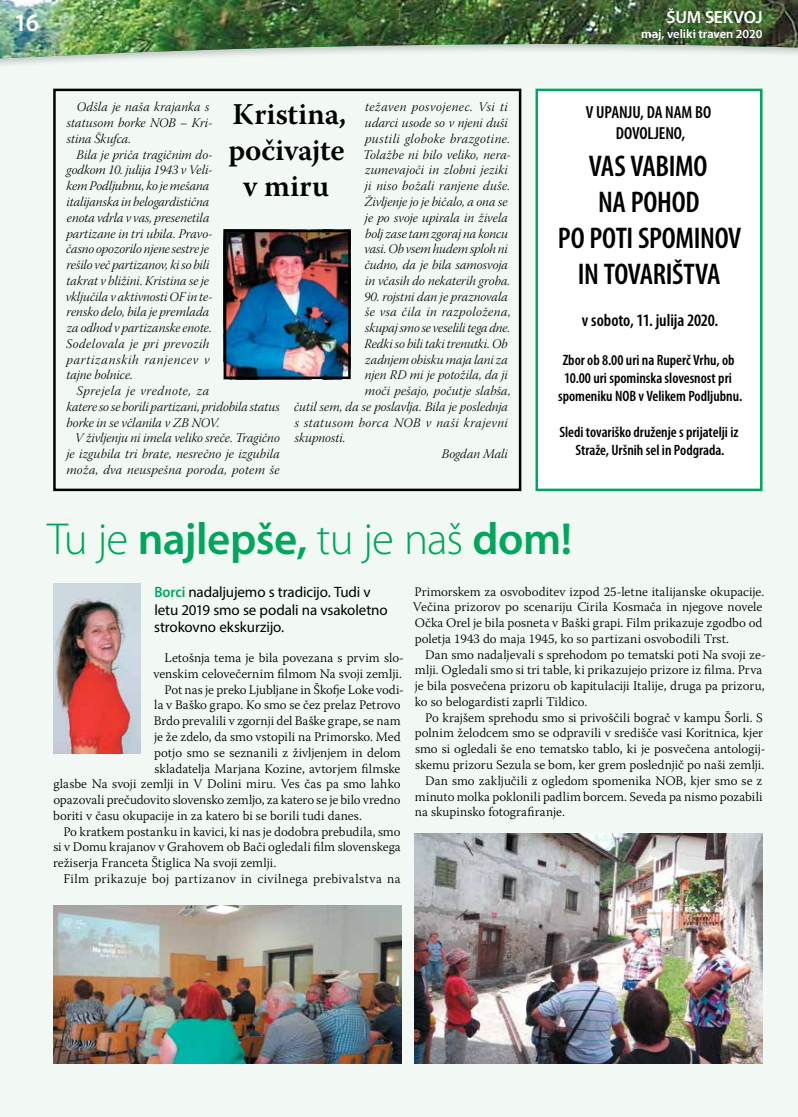
<style>
.page{position:relative;width:798px;height:1117px;background:#fff}
.page>*{position:absolute;margin:0;border:0;box-sizing:border-box;transform-origin:0 0}
.t1{font:600 45px "Myriad Pro";letter-spacing:-.015em;color:#00a65d}
.t2{font:600 condensed 30px/36px "Myriad Pro";letter-spacing:-.01em;color:#000;text-align:center}
.t3{font:600 30px/36px "Warnock Pro";color:#000;text-align:center}
.t4{font:600 25px "Myriad Pro";color:#fff}
.t5{font:600 condensed 17.5px/21px "Myriad Pro";letter-spacing:-.005em;color:#000;text-align:center}
.t6{font:600 17.5px "Myriad Pro";letter-spacing:-.01em;color:#fff}
.t7{font:600 condensed 15px/18px "Myriad Pro";color:#000;text-align:center}
.t8{font:15px/17.5px "Myriad Pro";letter-spacing:-.01em;color:#000}
.t9{font:300 13.12px/15.8px "Warnock Pro";color:#000}
.t10{font:13.12px/15.8px "Warnock Pro Light It Subh";letter-spacing:.005em;color:#000}
.t11{font:300 13.12px "Warnock Pro";letter-spacing:.03em;color:#000}
.t12{font:13.12px "Warnock Pro Light It Subh";letter-spacing:.035em;color:#000}
.t13{font:13.12px "Warnock Pro Light It Subh";letter-spacing:.03em;color:#000}
.t14{font:600 12.5px "Myriad Pro";color:#fff}
.s1{font-weight:300}
.s2{font-weight:600;color:#00a65d}
</style>
<div class="page">
<div style="left:0;top:94px;width:797px;height:1022px;background:#f2f9f4"></div>
<div style="left:0;top:76px;width:797px;height:18px;background:#f2f9f4"></div>
<img style="left:0;top:0;width:797px;height:76px">
<div style="left:53px;top:89px;width:468px;height:402px;border:2px solid #000"></div>
<img style="left:227px;top:233px;width:120px;height:143px">
<div style="left:224px;top:230px;width:126px;height:149px;border:2px solid #000"></div>
<img style="left:53px;top:583px;width:87px;height:170px">
<img style="left:53px;top:905px;width:348px;height:158px">
<img style="left:415px;top:833px;width:347px;height:230px">
<div style="left:536px;top:90px;width:225px;height:399px;background:#fff"></div>
<div style="left:535px;top:89px;width:227px;height:402px;border:2px solid #00a65d"></div>
<h3 class="t4" style="left:14px;top:6px;width:27px">16</h3>
<h3 class="t6" style="left:666px;top:6px;width:97px">ŠUM SEKVOJ</h3>
<p class="t14" style="left:641px;top:26px;width:123px">maj, veliki traven 2020</p>
<p class="t10" style="left:67px;top:101px;width:147px;text-indent:10px">Odšla je naša krajanka s statusom borke NOB – Kri&shy;stina Škufca.</p>
<p class="t10" style="left:66px;top:148px;width:148px;text-indent:11px">Bila je priča tragičnim do&shy;godkom 10. julija 1943 v Veli&shy;kem Podljubnu, ko je mešana italijanska in belogardistična enota vdrla v vas, presenetila partizane in tri ubila. Pravo&shy;časno opozorilo njene sestre je rešilo več partizanov, ki so bili takrat v bližini. Kristina se je vključila v aktivnosti OF in te&shy;rensko delo, bila je premlada za odhod v partizanske enote.<br>Sodelovala je pri prevozih partizanskih ranjencev v tajne bolnice.</p>
<p class="t10" style="left:67px;top:384px;width:215px;text-indent:10px">Sprejela je vrednote, za<br>katere so se borili partizani, pridobila status borke in se včlanila v ZB NOV.</p>
<p class="t10" style="left:66px;top:431px;width:215px;text-align:justify;text-indent:9px">V življenju ni imela veliko sreče. Tragično je izgubila tri brate, nesrečno je izgubila moža, dva neuspešna poroda, potem še</p>
<p class="t10" style="left:363px;top:101px;width:149px">težaven posvojenec. Vsi ti udarci usode so v njeni duši pustili globoke brazgotine.<br>Tolažbe ni bilo veliko, nera&shy;zumevajoči in zlobni jeziki ji niso božali ranjene duše.<br>Življenje jo je bičalo, a ona se je po svoje upirala in živela bolj zase tam zgoraj na koncu vasi. Ob vsem hudem sploh ni čudno, da je bila samosvoja in včasih do nekaterih groba.</p>
<p class="t10" style="left:364px;top:290px;width:145px">90. rojstni dan je praznovala</p>
<p class="t13" style="left:365px;top:305px;width:147px">še vsa čila in razpoložena,</p>
<p class="t10" style="left:365px;top:321px;width:147px">skupaj smo se veselili tega dne.</p>
<p class="t10" style="left:364px;top:337px;width:145px">Redki so bili taki trenutki. Ob</p>
<p class="t10" style="left:365px;top:353px;width:144px">zadnjem obisku maja lani za</p>
<p class="t10" style="left:365px;top:368px;width:144px">njen RD mi je potožila, da ji</p>
<p class="t10" style="left:365px;top:384px;width:147px">moči pešajo, počutje slabša,</p>
<p class="t10" style="left:294px;top:400px;width:215px">čutil sem, da se poslavlja. Bila je poslednja</p>
<p class="t12" style="left:294px;top:415px;width:215px">s statusom borca NOB v naši krajevni</p>
<p class="t10" style="left:294px;top:431px;width:53px">skupnosti.</p>
<p class="t10" style="left:441px;top:447px;width:68px">Bogdan Mali</p>
<h2 class="t3" style="left:228px;top:95px;width:119px">Kristina, počivajte v miru</h2>
<h3 class="t5" style="left:585px;top:102px;width:127px">V UPANJU, DA NAM BO<br>DOVOLJENO,</h3>
<h2 class="t2" style="left:557px;top:147px;width:185px">VAS VABIMO<br>NA POHOD<br>PO POTI SPOMINOV<br>IN TOVARIŠTVA</h2>
<h3 class="t5" style="left:581px;top:309px;width:138px">v soboto, 11. julija 2020.</h3>
<p class="t7" style="left:558px;top:350px;width:185px">Zbor ob 8.00 uri na Ruperč Vrhu, ob<br>10.00 uri spominska slovesnost pri spomeniku NOB v Velikem Podljubnu.</p>
<p class="t7" style="left:559px;top:422px;width:180px">Sledi tovariško druženje s prijatelji iz<br>Straže, Uršnih sel in Podgrada.</p>
<h1 class="t1" style="left:47px;top:509px;width:526px"><span class="s1">Tu je</span> najlepše, <span class="s1">tu je naš</span> dom!</h1>
<p class="t8" style="left:154px;top:583px;width:235px"><span class="s2">Borci</span> nadaljujemo s tradicijo. Tudi v letu 2019 smo se podali na vsakoletno strokovno ekskurzijo.</p>
<p class="t9" style="left:164px;top:649px;width:241px">Letošnja tema je bila povezana s prvim slo-</p>
<p class="t9" style="left:153px;top:665px;width:250px">venskim celovečernim filmom Na svoji zemlji.</p>
<p class="t9" style="left:164px;top:681px;width:241px">Pot nas je preko Ljubljane in Škofje Loke vodi-</p>
<p class="t9" style="left:154px;top:697px;width:248px">la v Baško grapo. Ko smo se čez prelaz Petrovo</p>
<p class="t9" style="left:154px;top:712px;width:248px">Brdo prevalili v zgornji del Baške grape, se nam</p>
<p class="t9" style="left:154px;top:728px;width:248px">je že zdelo, da smo vstopili na Primorsko. Med</p>
<p class="t9" style="left:154px;top:744px;width:248px">potjo smo se seznanili z življenjem in delom</p>
<p class="t9" style="left:154px;top:760px;width:247px">skladatelja Marjana Kozine, avtorjem filmske</p>
<p class="t9" style="left:53px;top:775px;width:348px">glasbe Na svoji zemlji in V Dolini miru. Ves čas pa smo lahko</p>
<p class="t9" style="left:53px;top:791px;width:348px">opazovali prečudovito slovensko zemljo, za katero se je bilo vredno</p>
<p class="t9" style="left:53px;top:807px;width:310px">boriti v času okupacije in za katero bi se borili tudi danes.</p>
<p class="t9" style="left:63px;top:823px;width:338px">Po kratkem postanku in kavici, ki nas je dodobra prebudila, smo</p>
<p class="t9" style="left:53px;top:838px;width:349px">si v Domu krajanov v Grahovem ob Bači ogledali film slovenskega</p>
<p class="t9" style="left:53px;top:854px;width:224px">režiserja Franceta Štiglica Na svoji zemlji.</p>
<p class="t11" style="left:63px;top:870px;width:339px">Film prikazuje boj partizanov in civilnega prebivalstva na</p>
<p class="t9" style="left:413px;top:583px;width:353px">Primorskem za osvoboditev izpod 25-letne italijanske okupacije.<br>Večina prizorov po scenariju Cirila Kosmača in njegove novele Očka Orel je bila posneta v Baški grapi. Film prikazuje zgodbo od poletja 1943 do maja 1945, ko so partizani osvobodili Trst.</p>
<p class="t9" style="left:414px;top:646px;width:352px;text-indent:10px">Dan smo nadaljevali s sprehodom po tematski poti Na svoji ze&shy;mlji. Ogledali smo si tri table, ki prikazujejo prizore iz filma. Prva je bila posvečena prizoru ob kapitulaciji Italije, druga pa prizoru, ko so belogardisti zaprli Tildico.</p>
<p class="t9" style="left:425px;top:709px;width:339px">Po krajšem sprehodu smo si privoščili bograč v kampu Šorli. S</p>
<p class="t9" style="left:414px;top:725px;width:350px">polnim želodcem smo se odpravili v središče vasi Koritnica, kjer</p>
<p class="t9" style="left:415px;top:740px;width:352px">smo si ogledali še eno tematsko tablo, ki je posvečena antologij-</p>
<p class="t9" style="left:415px;top:756px;width:350px">skemu prizoru Sezula se bom, ker grem poslednjič po naši zemlji.</p>
<p class="t9" style="left:425px;top:772px;width:338px">Dan smo zaključili z ogledom spomenika NOB, kjer smo se z</p>
<p class="t9" style="left:414px;top:788px;width:349px">minuto molka poklonili padlim borcem. Seveda pa nismo pozabili</p>
<p class="t9" style="left:414px;top:803px;width:152px">na skupinsko fotografiranje.</p>
</div>
